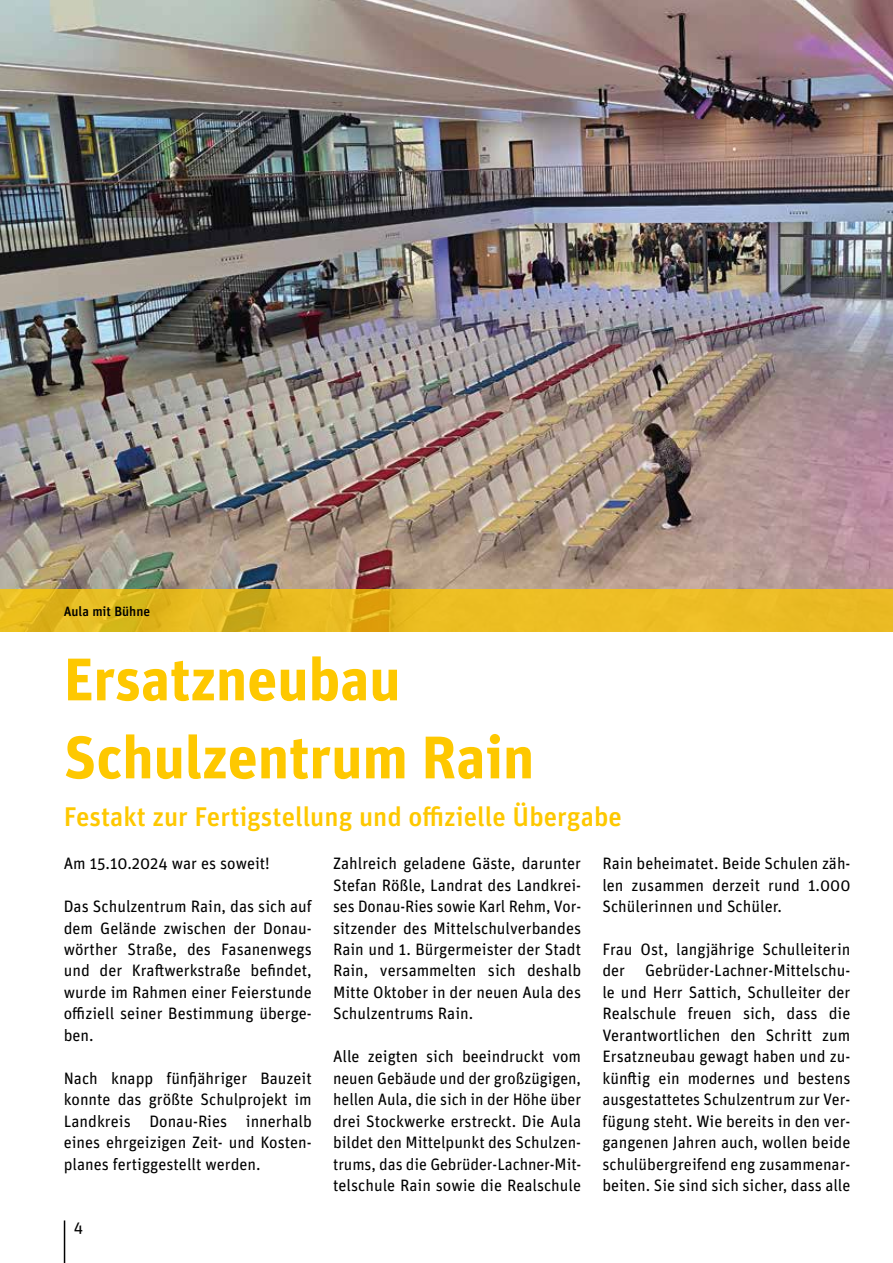
<style>
.page{position:relative;width:893px;height:1263px;background:#fff}
.page>*{position:absolute;margin:0;border:0;box-sizing:border-box;transform-origin:0 0}
.t1{font:700 60px/78px "Unit Pro";color:#fec800}
.t2{font:500 27px "Unit Pro";color:#fec800}
.t3{font:16.5px/21.5px "Unit Pro";color:#000;text-align:justify}
.t4{font:500 13.5px "Unit Pro";color:#000}
</style>
<div class="page">
<hr style="left:64px;top:1220px;width:1px;height:43px;background:#000">
<img style="left:0;top:0;width:893px;height:589px">
<svg style="left:0;top:589px;width:893px;height:42px;background:#e7b920"></svg>
<p class="t4" style="left:64px;top:601px;width:88px">Aula mit Bühne</p>
<h1 class="t1" style="left:64px;top:637px;width:472px">Ersatzneubau<br>Schulzentrum Rain</h1>
<h2 class="t2" style="left:64px;top:797px;width:560px">Festakt zur Fertigstellung und offizielle Übergabe</h2>
<p class="t3" style="left:64px;top:852px;width:208px">Am 15.10.2024 war es soweit!</p>
<p class="t3" style="left:64px;top:895px;width:250px">Das Schulzentrum Rain, das sich auf dem Gelände zwischen der Donau&shy;wörther Straße, des Fasanenwegs und der Kraftwerkstraße befindet, wurde im Rahmen einer Feierstunde offiziell seiner Bestimmung überge&shy;ben.</p>
<p class="t3" style="left:64px;top:1066px;width:250px">Nach knapp fünfjähriger Bauzeit konnte das größte Schulprojekt im Landkreis Donau-Ries innerhalb eines ehrgeizigen Zeit- und Kosten&shy;planes fertiggestellt werden.</p>
<p class="t3" style="left:333px;top:852px;width:250px">Zahlreich geladene Gäste, darunter Stefan Rößle, Landrat des Landkrei&shy;ses Donau-Ries sowie Karl Rehm, Vor&shy;sitzender des Mittelschulverbandes Rain und 1. Bürgermeister der Stadt Rain, versammelten sich deshalb Mitte Oktober in der neuen Aula des Schulzentrums Rain.</p>
<p class="t3" style="left:333px;top:1045px;width:250px">Alle zeigten sich beeindruckt vom neuen Gebäude und der großzügigen, hellen Aula, die sich in der Höhe über drei Stockwerke erstreckt. Die Aula bildet den Mittelpunkt des Schulzen&shy;trums, das die Gebrüder-Lachner-Mit&shy;telschule Rain sowie die Realschule</p>
<p class="t3" style="left:602px;top:852px;width:250px">Rain beheimatet. Beide Schulen zäh&shy;len zusammen derzeit rund 1.000<br>Schülerinnen und Schüler.</p>
<p class="t3" style="left:602px;top:938px;width:250px">Frau Ost, langjährige Schulleiterin der Gebrüder-Lachner-Mittelschu&shy;le und Herr Sattich, Schulleiter der Realschule freuen sich, dass die Verantwortlichen den Schritt zum Ersatzneubau gewagt haben und zu&shy;künftig ein modernes und bestens ausgestattetes Schulzentrum zur Ver&shy;fügung steht. Wie bereits in den ver&shy;gangenen Jahren auch, wollen beide schulübergreifend eng zusammenar&shy;beiten. Sie sind sich sicher, dass alle</p>
<p class="t3" style="left:74px;top:1216px;width:11px">4</p>
</div>
